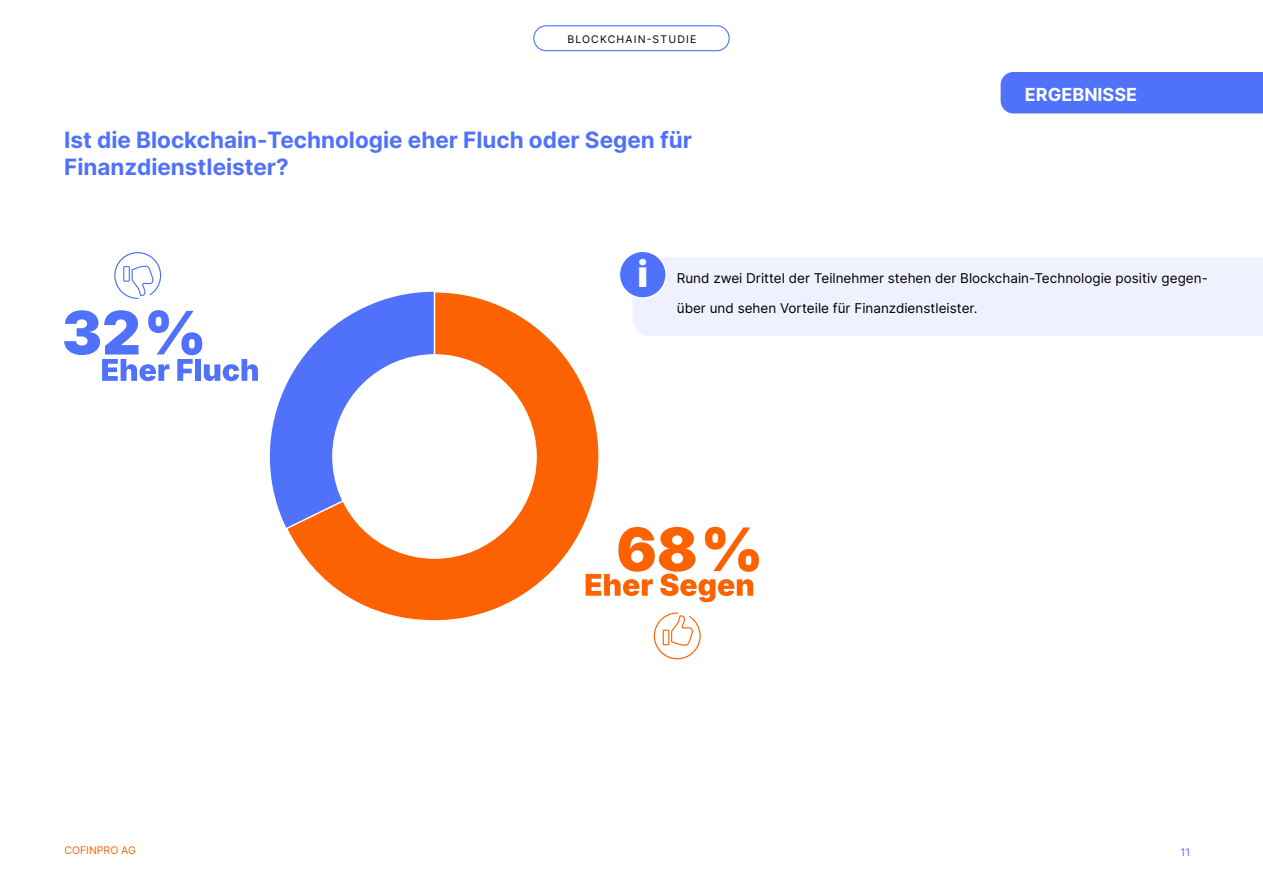
<style>
.page{position:relative;width:1263px;height:893px;background:#fff}
.page>*{position:absolute;margin:0;border:0;box-sizing:border-box;transform-origin:0 0}
.t1{font:900 36px "Inter";color:#fff}
.t2{font:700 22.5px/27px "Inter";color:#5072fb}
.t3{font:700 18px "Inter";color:#fff}
.t4{font:13.5px "Inter";color:#000}
.t5{font:10.5px "Inter";letter-spacing:.11em;color:#000}
.t6{font:10.5px "Inter";color:#fd6200}
.t7{font:10.5px "Inter";color:#5072fb}
</style>
<div class="page">
<div style="left:533px;top:25px;width:197px;height:26px;border:1px solid #5072fb;border-radius:12px"></div>
<div style="left:633px;top:258px;width:630px;height:78px;background:#eff1fe"></div>
<div style="left:619px;top:251px;width:47px;height:47px;background:#5072fb;border-radius:50%"></div>
<div style="left:619px;top:251px;width:48px;height:48px;border:2px solid #fff;border-radius:50%"></div>
<div style="left:1001px;top:72px;width:262px;height:41px;background:#5072fb"></div>
<svg style="left:287px;top:292px;width:312px;height:329px"></svg>
<div style="left:332px;top:354px;width:205px;height:205px;background:#fff;border-radius:50%"></div>
<svg style="left:586px;top:527px;width:173px;height:75px"></svg>
<svg style="left:653px;top:612px;width:48px;height:47px"></svg>
<svg style="left:64px;top:252px;width:370px;height:276px"></svg>
<p class="t5" style="left:567px;top:31px;width:130px">BLOCKCHAIN-STUDIE</p>
<h2 class="t2" style="left:64px;top:125px;width:629px">Ist die Blockchain-Technologie eher Fluch oder Segen für<br>Finanzdienstleister?</h2>
<h3 class="t3" style="left:1025px;top:81px;width:114px">ERGEBNISSE</h3>
<h1 class="t1" style="left:637px;top:246px;width:12px">i</h1>
<p class="t4" style="left:677px;top:269px;width:532px">Rund zwei Drittel der Teilnehmer stehen der Blockchain-Technologie positiv gegen-</p>
<p class="t4" style="left:677px;top:299px;width:302px">über und sehen Vorteile für Finanzdienstleister.</p>
<p class="t6" style="left:64px;top:843px;width:73px">COFINPRO AG</p>
<p class="t7" style="left:1180px;top:845px;width:11px">11</p>
</div>
